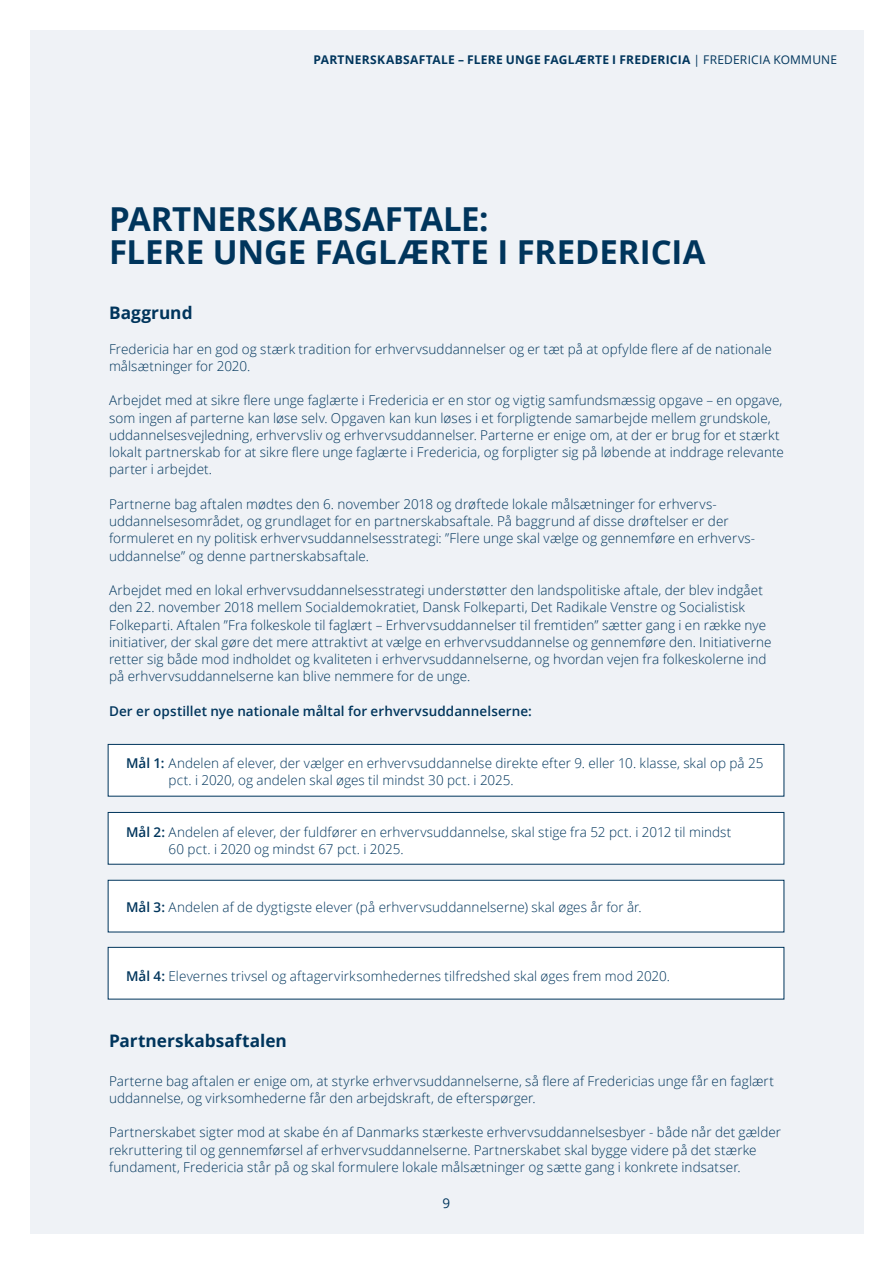
<style>
.page{position:relative;width:893px;height:1263px;background:#fff}
.page>*{position:absolute;margin:0;border:0;box-sizing:border-box;transform-origin:0 0}
.t1{font:700 33px/33px "Open Sans";letter-spacing:-.005em;color:#00355c}
.t2{font:700 17.25px "Open Sans";color:#00355c}
.t3{font:300 13.5px/17.2px "Open Sans";letter-spacing:.005em;color:#00355c}
.t4{font:600 13.5px "Open Sans";letter-spacing:.005em;color:#00355c}
.t5{font:13.5px "Open Sans";color:#00355c}
.t6{font:700 12px "Open Sans";letter-spacing:.025em;color:#00355c}
.s1{font-weight:400}
.s2{font-weight:600}
</style>
<div class="page">
<div style="left:30px;top:30px;width:833px;height:1203px;background:#eff2f6"></div>
<div style="left:108px;top:744px;width:676px;height:52px;background:#fff;border:1px solid #00355c"></div>
<div style="left:108px;top:812px;width:676px;height:52px;background:#fff;border:1px solid #00355c"></div>
<div style="left:108px;top:880px;width:676px;height:52px;background:#fff;border:1px solid #00355c"></div>
<div style="left:108px;top:947px;width:676px;height:52px;background:#fff;border:1px solid #00355c"></div>
<p class="t6" style="left:313px;top:51px;width:525px">PARTNERSKABSAFTALE – FLERE UNGE FAGLÆRTE I FREDERICIA <span class="s1">| FREDERICIA KOMMUNE</span></p>
<h1 class="t1" style="left:109px;top:201px;width:598px">PARTNERSKABSAFTALE:<br>FLERE UNGE FAGLÆRTE I FREDERICIA</h1>
<p class="t2" style="left:109px;top:301px;width:85px">Baggrund</p>
<p class="t3" style="left:109px;top:340px;width:664px">Fredericia har en god og stærk tradition for erhvervsuddannelser og er tæt på at opfylde flere af de nationale målsætninger for 2020.</p>
<p class="t3" style="left:109px;top:391px;width:676px">Arbejdet med at sikre flere unge faglærte i Fredericia er en stor og vigtig samfundsmæssig opgave – en opgave, som ingen af parterne kan løse selv. Opgaven kan kun løses i et forpligtende samarbejde mellem grundskole, uddannelsesvejledning, erhvervsliv og erhvervsuddannelser. Parterne er enige om, at der er brug for et stærkt lokalt partnerskab for at sikre flere unge faglærte i Fredericia, og forpligter sig på løbende at inddrage relevante parter i arbejdet.</p>
<p class="t3" style="left:109px;top:495px;width:648px">Partnerne bag aftalen mødtes den 6. november 2018 og drøftede lokale målsætninger for erhvervs&shy;uddannelsesområdet, og grundlaget for en partnerskabsaftale. På baggrund af disse drøftelser er der formuleret en ny politisk erhvervsuddannelsesstrategi: ”Flere unge skal vælge og gennemføre en erhvervs&shy;uddannelse” og denne partnerskabsaftale.</p>
<p class="t3" style="left:109px;top:581px;width:664px">Arbejdet med en lokal erhvervsuddannelsesstrategi understøtter den landspolitiske aftale, der blev indgået den 22. november 2018 mellem Socialdemokratiet, Dansk Folkeparti, Det Radikale Venstre og Socialistisk Folkeparti. Aftalen ”Fra folkeskole til faglært – Erhvervsuddannelser til fremtiden” sætter gang i en række nye initiativer, der skal gøre det mere attraktivt at vælge en erhvervsuddannelse og gennemføre den. Initiativerne retter sig både mod indholdet og kvaliteten i erhvervsuddannelserne, og hvordan vejen fra folkeskolerne ind på erhvervsuddannelserne kan blive nemmere for de unge.</p>
<p class="t4" style="left:109px;top:702px;width:424px">Der er opstillet nye nationale måltal for erhvervsuddannelserne:</p>
<p class="t3" style="left:169px;top:754px;width:597px;text-indent:-43px"><span class="s2">Mål 1:</span> Andelen af elever, der vælger en erhvervsuddannelse direkte efter 9. eller 10. klasse, skal op på 25 pct. i 2020, og andelen skal øges til mindst 30 pct. i 2025.</p>
<p class="t3" style="left:169px;top:823px;width:564px;text-indent:-43px"><span class="s2">Mål 2:</span> Andelen af elever, der fuldfører en erhvervsuddannelse, skal stige fra 52 pct. i 2012 til mindst<br>60 pct. i 2020 og mindst 67 pct. i 2025.</p>
<p class="t3" style="left:126px;top:898px;width:515px"><span class="s2">Mål 3:</span> Andelen af de dygtigste elever (på erhvervsuddannelserne) skal øges år for år.</p>
<p class="t3" style="left:126px;top:967px;width:543px"><span class="s2">Mål 4:</span> Elevernes trivsel og aftagervirksomhedernes tilfredshed skal øges frem mod 2020.</p>
<p class="t2" style="left:109px;top:1029px;width:179px">Partnerskabsaftalen</p>
<p class="t3" style="left:109px;top:1072px;width:666px">Parterne bag aftalen er enige om, at styrke erhvervsuddannelserne, så flere af Fredericias unge får en faglært uddannelse, og virksomhederne får den arbejdskraft, de efterspørger.</p>
<p class="t3" style="left:109px;top:1123px;width:674px">Partnerskabet sigter mod at skabe én af Danmarks stærkeste erhvervsuddannelsesbyer - både når det gælder rekruttering til og gennemførsel af erhvervsuddannelserne. Partnerskabet skal bygge videre på det stærke fundament, Fredericia står på og skal formulere lokale målsætninger og sætte gang i konkrete indsatser.</p>
<p class="t5" style="left:443px;top:1194px;width:9px">9</p>
</div>
